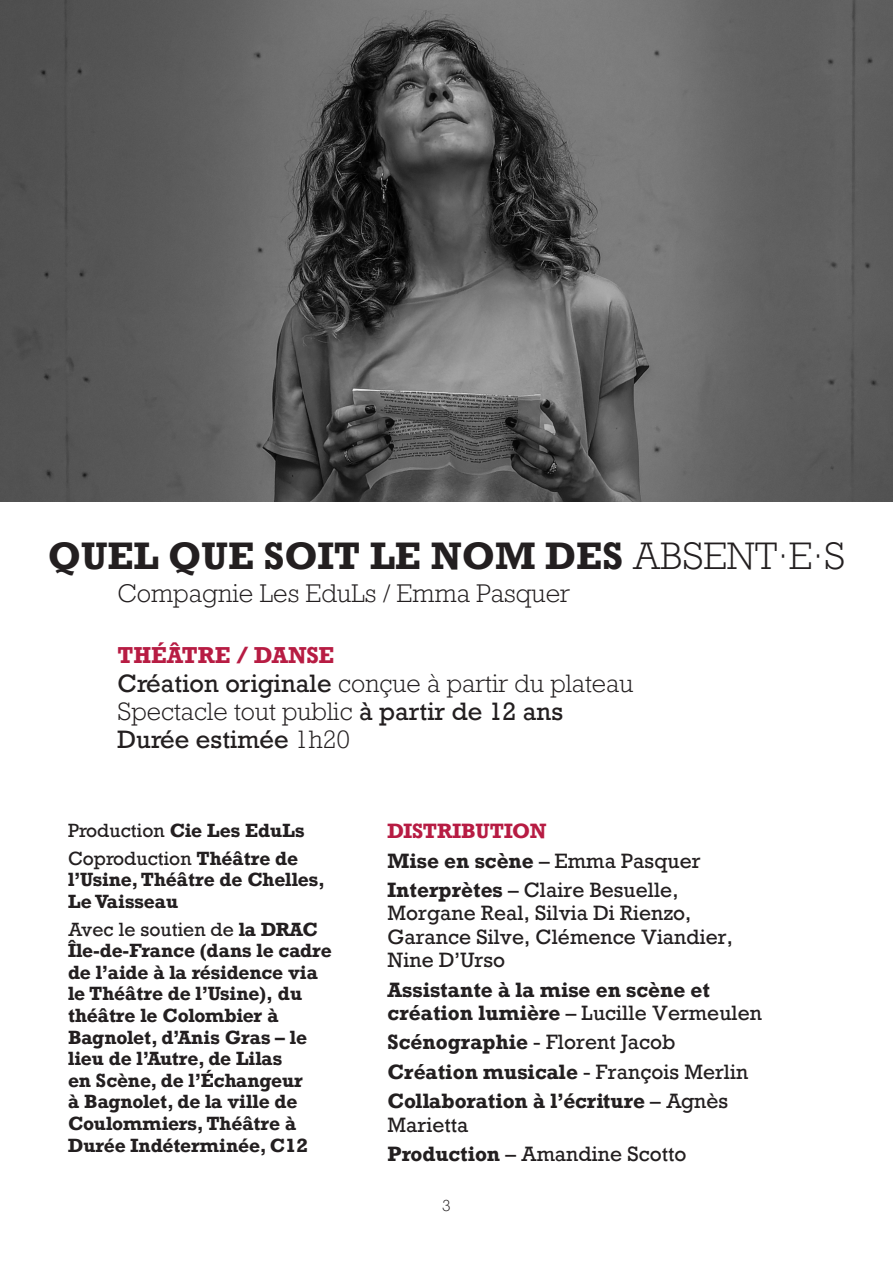
<style>
.page{position:relative;width:893px;height:1263px;background:#fff}
.page>*{position:absolute;margin:0;border:0;box-sizing:border-box;transform-origin:0 0}
.t1{font:700 36px "Rockwell Nova";color:#231f20}
.t2{font:300 24px "Rockwell Nova";color:#231f20}
.t3{font:300 23.7px/28.3px "Rockwell Nova";color:#231f20}
.t4{font:23.7px "Rockwell";color:#231f20}
.t5{font:700 21.6px "Rockwell";color:#b71c43}
.t6{font:19.5px/23.4px "Rockwell Nova";color:#231f20}
.t7{font:700 19.5px/23.4px "Rockwell Nova";color:#231f20}
.t8{font:700 19.5px/23.4px "Rockwell";color:#231f20}
.t9{font:19.5px "Rockwell";color:#231f20}
.t10{font:700 19.5px "Rockwell";letter-spacing:-.015em;color:#b71c43}
.t11{font:700 18px/21.6px "Rockwell";color:#231f20}
.t12{font:18px/27.6px "Rockwell";color:#231f20}
.t13{font:300 15px "Rockwell Nova";color:#231f20}
.s1{font-weight:300}
.s2{font-family:"Rockwell";font-weight:400}
.s3{font-family:"Rockwell Nova";font-weight:300}
.s4{font-weight:700}
.s5{font-weight:400}
.s6{font-family:"Rockwell Nova";font-weight:400}
.s7{font-family:"Rockwell Nova"}
</style>
<div class="page">
<img style="left:0;top:0;width:893px;height:502px">
<h1 class="t1" style="left:48px;top:533px;width:799px">QUEL QUE SOIT LE NOM DES <span class="s1">ABSENT·E·S</span></h1>
<h2 class="t2" style="left:118px;top:578px;width:454px">Compagnie Les EduLs / Emma Pasquer</h2>
<p class="t5" style="left:118px;top:641px;width:218px">THÉÂTRE / DANSE</p>
<h3 class="t3" style="left:118px;top:669px;width:517px"><span class="s2">Création originale</span> conçue à partir du plateau<br>Spectacle tout public <span class="s2">à partir de 12 ans</span></h3>
<h3 class="t4" style="left:118px;top:725px;width:234px">Durée estimée <span class="s3">1h20</span></h3>
<p class="t12" style="left:68px;top:817px;width:238px">Production <span class="s4">Cie Les EduLs<br></span>Coproduction <span class="s4">Théâtre de</span></p>
<p class="t11" style="left:68px;top:869px;width:259px">l’Usine, Théâtre de Chelles,<br>Le Vaisseau</p>
<p class="t11" style="left:68px;top:918px;width:265px"><span class="s5">Avec le soutien de</span> la DRAC<br>Île-de-France (dans le cadre de l’aide à la résidence via le Théâtre de l’Usine), du théâtre le Colombier à<br>Bagnolet, d’Anis Gras – le lieu de l’Autre, de Lilas<br>en Scène, de l’Échangeur<br>à Bagnolet, de la ville de<br>Coulommiers, Théâtre à<br>Durée Indéterminée, C12</p>
<p class="t10" style="left:388px;top:818px;width:161px">DISTRIBUTION</p>
<p class="t6" style="left:388px;top:846px;width:314px;line-height:29.4px"><span class="s4">Mise en scène</span> – Emma Pasquer<br><span class="s4">Interprètes</span> – Claire Besuelle,</p>
<p class="t6" style="left:388px;top:902px;width:347px">Morgane Real, Silvia Di Rienzo,<br>Garance Silve, Clémence Viandier,<br>Nine D’Urso</p>
<p class="t7" style="left:388px;top:977px;width:376px">Assistante à la mise en scène et création lumière <span class="s5">– Lucille Vermeulen</span></p>
<p class="t7" style="left:388px;top:1027px;width:362px;line-height:29.4px">Scénographie <span class="s5">- Florent Jacob<br></span>Création musicale <span class="s5">- François Merlin</span></p>
<p class="t8" style="left:388px;top:1089px;width:342px">Collaboration à l’écriture <span class="s6">–</span> <span class="s5">Agnès<br>Marietta</span></p>
<p class="t9" style="left:388px;top:1142px;width:300px"><span class="s4">Production</span> <span class="s7">–</span> Amandine Scotto</p>
<p class="t13" style="left:442px;top:1196px;width:10px">3</p>
</div>
